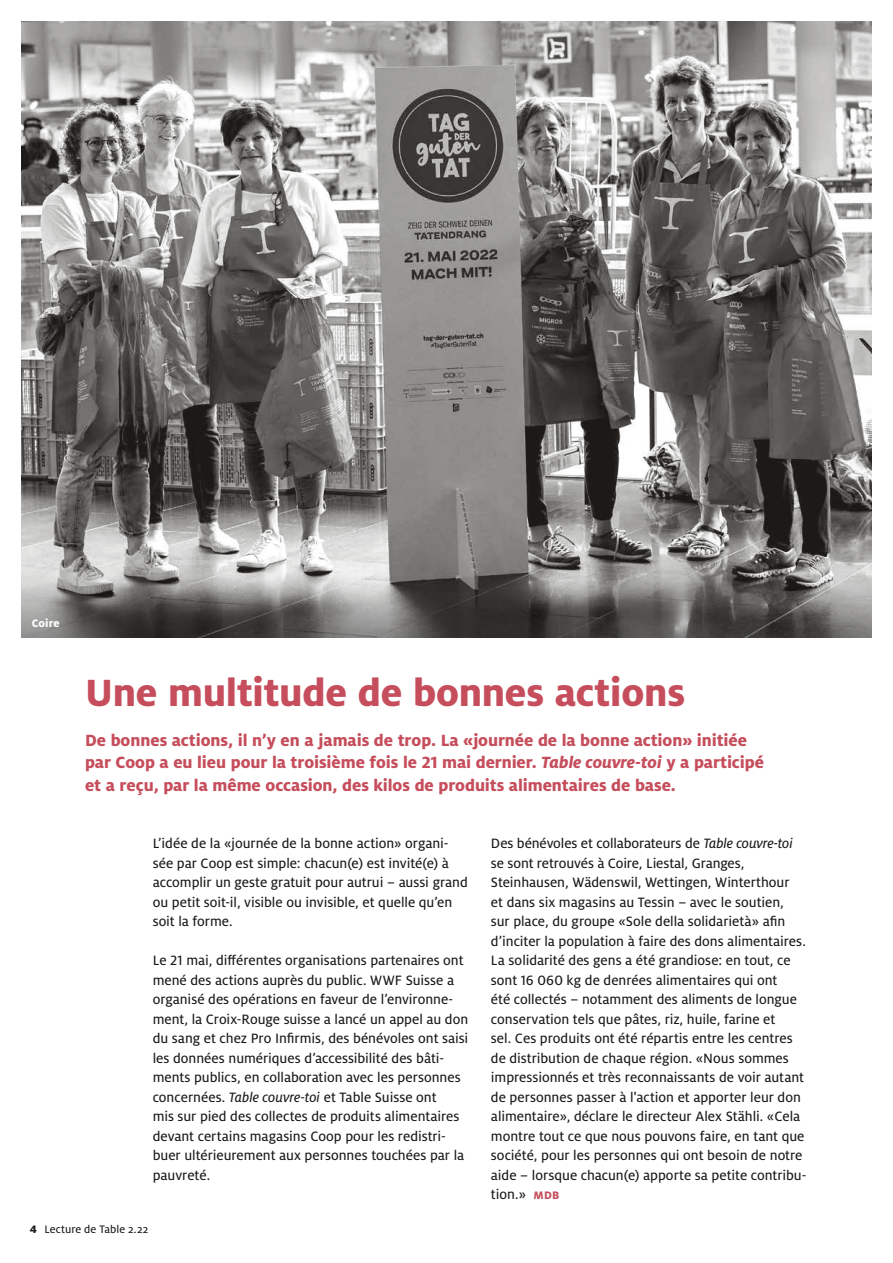
<style>
.page{position:relative;width:893px;height:1263px;background:#fff}
.page>*{position:absolute;margin:0;border:0;box-sizing:border-box;transform-origin:0 0}
.t1{font:800 42px "Milo OT";letter-spacing:-.005em;color:#c64e5c}
.t2{font:800 18px/22.5px "Milo OT";letter-spacing:-.005em;color:#c64e5c}
.t3{font:15px/19.5px "Milo OT Text";letter-spacing:-.005em;color:#1b1917}
.t4{font:12px "Milo OT Text";letter-spacing:.005em;color:#1b1917}
.t5{font:800 12px "Milo OT";letter-spacing:.005em;color:#fff}
.s1{font-style:italic}
.s2{font-family:"Milo OT Text Ita"}
.s3{font-family:"Milo OT";font-weight:800;font-size:12px;color:#c64e5c}
.s4{font-family:"Milo OT";font-weight:800}
</style>
<div class="page">
<img style="left:21px;top:21px;width:851px;height:553px">
<svg style="left:21px;top:574px;width:851px;height:64px;background:#6d6b6a"></svg>
<p class="t5" style="left:32px;top:617px;width:29px">Coire</p>
<h1 class="t1" style="left:85px;top:669px;width:602px">Une multitude de bonnes actions</h1>
<p class="t2" style="left:85px;top:729px;width:680px">De bonnes actions, il n’y en a jamais de trop. La «journée de la bonne action» initiée par Coop a eu lieu pour la troisième fois le 21 mai dernier. <span class="s1">Table couvre-toi</span> y a participé et a reçu, par la même occasion, des kilos de produits alimentaires de base.</p>
<p class="t3" style="left:153px;top:834px;width:317px">L’idée de la «journée de la bonne action» organi&shy;sée par Coop est simple: chacun(e) est invité(e) à accomplir un geste gratuit pour autrui – aussi grand ou petit soit-il, visible ou invisible, et quelle qu’en soit la forme.</p>
<p class="t3" style="left:153px;top:951px;width:317px">Le 21 mai, différentes organisations partenaires ont mené des actions auprès du public. WWF Suisse a organisé des opérations en faveur de l’environne&shy;ment, la Croix-Rouge suisse a lancé un appel au don du sang et chez Pro Infirmis, des bénévoles ont saisi les données numériques d’accessibilité des bâti&shy;ments publics, en collaboration avec les personnes concernées. <span class="s2">Table couvre-toi</span> et Table Suisse ont<br>mis sur pied des collectes de produits alimentaires devant certains magasins Coop pour les redistri&shy;buer ultérieurement aux personnes touchées par la pauvreté.</p>
<p class="t3" style="left:491px;top:834px;width:317px">Des bénévoles et collaborateurs de <span class="s2">Table couvre-toi </span>se sont retrouvés à Coire, Liestal, Granges, Steinhausen, Wädenswil, Wettingen, Winterthour<br>et dans six magasins au Tessin – avec le soutien, sur place, du groupe «Sole della solidarietà» afin d’inciter la population à faire des dons alimentaires.<br>La solidarité des gens a été grandiose: en tout, ce sont 16 060 kg de denrées alimentaires qui ont<br>été collectés – notamment des aliments de longue conservation tels que pâtes, riz, huile, farine et<br>sel. Ces produits ont été répartis entre les centres de distribution de chaque région. «Nous sommes impressionnés et très reconnaissants de voir autant de personnes passer à l'action et apporter leur don alimentaire», déclare le directeur Alex Stähli. «Cela montre tout ce que nous pouvons faire, en tant que société, pour les personnes qui ont besoin de notre aide – lorsque chacun(e) apporte sa petite contribu&shy;tion.» <span class="s3">MDB</span></p>
<p class="t4" style="left:30px;top:1223px;width:120px"><span class="s4">4</span> Lecture de Table 2.22</p>
</div>
